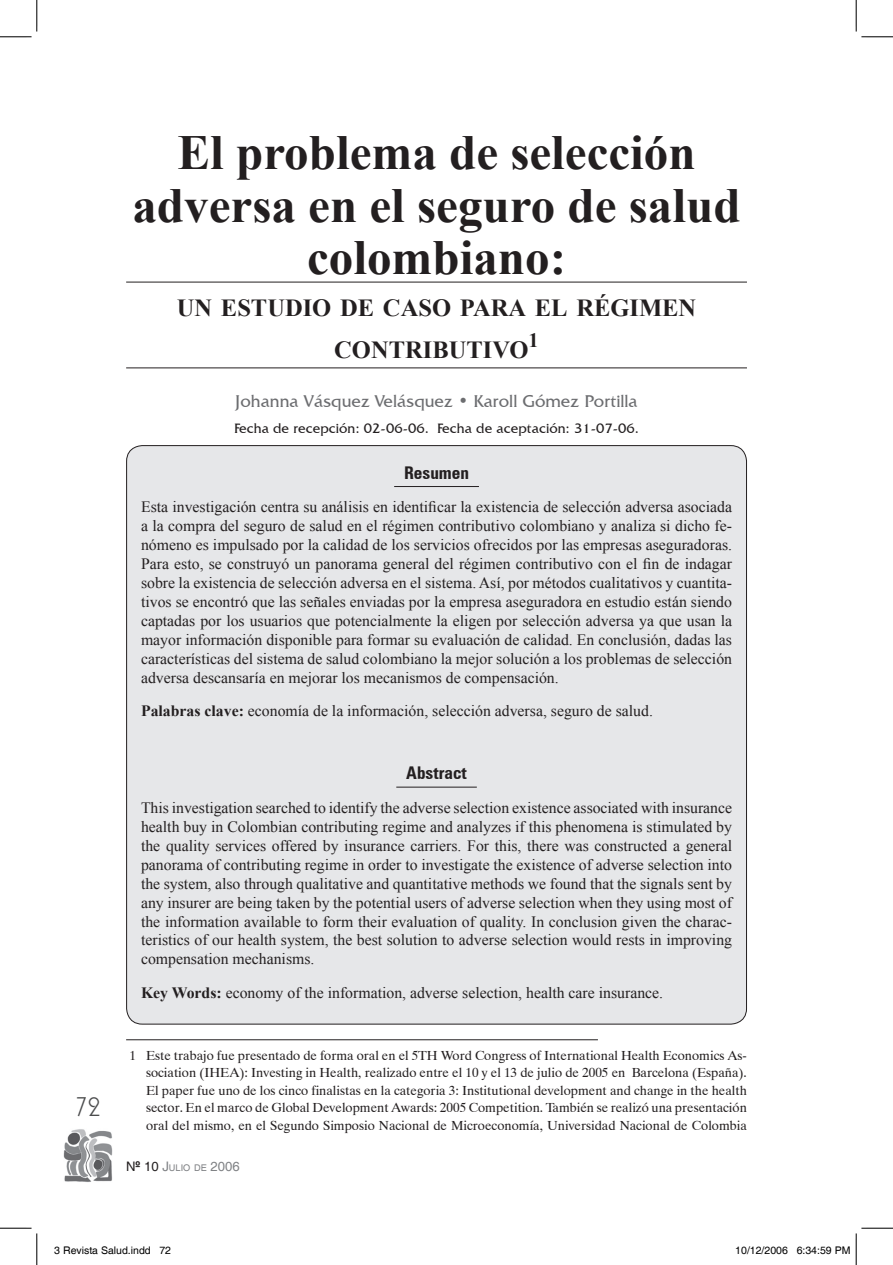
<style>
.page{position:relative;width:893px;height:1265px;background:#fff}
.page>*{position:absolute;margin:0;border:0;box-sizing:border-box;transform-origin:0 0}
.t1{font:700 49px/52.5px "Times New Roman";color:#231f20;text-align:center}
.t2{font:28px "Plaza D";color:#4b4c4d}
.t3{font:700 24.5px/42px "Times New Roman";color:#231f20;text-align:center}
.t4{font:700 20.47px "Times New Roman";color:#231f20}
.t5{font:17.5px "Friz Quadrata IT Cby BT";color:#6c6d70}
.t6{font:700 condensed 17.5px "Zurich BT";color:#231f20}
.t7{font:15.75px/18.9px "Times New Roman";color:#231f20;text-align:justify}
.t8{font:14px "Friz Quadrata IT Cby BT";color:#231f20}
.t9{font:13.12px/17.5px "Dutch 801 BT";color:#231f20;text-align:justify}
.t10{font:10.5px "Helvetica";color:#000}
.t11{font:9.1px "Helvetica";color:#808285}
.s1{font-weight:700}
.s2{font-size:13.12px;color:#231f20}
.s3{font-family:"Helv";font-weight:700;font-size:13.12px;color:#231f20}
.s4{font-size:13.12px}
</style>
<div class="page">
<img style="left:63px;top:1129px;width:49px;height:53px">
<div style="left:126px;top:445px;width:621px;height:578px;background:#e6e7e9"></div>
<hr style="left:394px;top:486px;width:84px;height:1px;background:#231f20">
<hr style="left:396px;top:786px;width:80px;height:1px;background:#231f20">
<hr style="left:126px;top:281px;width:620px;height:1px;background:#231f20">
<hr style="left:126px;top:367px;width:620px;height:1px;background:#231f20">
<hr style="left:126px;top:1039px;width:471px;height:1px;background:#231f20">
<hr style="left:0;top:36px;width:32px;height:1px;background:#000">
<hr style="left:861px;top:36px;width:31px;height:1px;background:#000">
<hr style="left:0;top:1227px;width:32px;height:1px;background:#000">
<hr style="left:861px;top:1227px;width:31px;height:1px;background:#000">
<hr style="left:36px;top:0;width:1px;height:32px;background:#000">
<hr style="left:36px;top:1233px;width:1px;height:31px;background:#000">
<hr style="left:855px;top:0;width:1px;height:32px;background:#000">
<hr style="left:855px;top:1233px;width:1px;height:31px;background:#000">
<h1 class="t1" style="left:132px;top:125px;width:609px">El problema de selección adversa en el seguro de salud colombiano:</h1>
<h3 class="t3" style="left:177px;top:286px;width:520px">UN ESTUDIO DE CASO PARA EL RÉGIMEN<br>CONTRIBUTIVO</h3>
<p class="t4" style="left:528px;top:326px;width:12px">1</p>
<p class="t5" style="left:235px;top:390px;width:404px">Johanna Vásquez Velásquez • Karoll Gómez Portilla</p>
<p class="t8" style="left:234px;top:419px;width:406px">Fecha de recepción: 02-06-06. Fecha de aceptación: 31-07-06.</p>
<p class="t6" style="left:404px;top:461px;width:66px">Resumen</p>
<p class="t7" style="left:141px;top:497px;width:592px">Esta investigación centra su análisis en identificar la existencia de selección adversa asociada a la compra del seguro de salud en el régimen contributivo colombiano y analiza si dicho fe&shy;nómeno es impulsado por la calidad de los servicios ofrecidos por las empresas aseguradoras.<br>Para esto, se construyó un panorama general del régimen contributivo con el fin de indagar sobre la existencia de selección adversa en el sistema. Así, por métodos cualitativos y cuantita&shy;tivos se encontró que las señales enviadas por la empresa aseguradora en estudio están siendo captadas por los usuarios que potencialmente la eligen por selección adversa ya que usan la mayor información disponible para formar su evaluación de calidad. En conclusión, dadas las características del sistema de salud colombiano la mejor solución a los problemas de selección adversa descansaría en mejorar los mecanismos de compensación.</p>
<p class="t7" style="left:141px;top:701px;width:513px"><span class="s1">Palabras clave:</span> economía de la información, selección adversa, seguro de salud.</p>
<h2 class="t2" style="left:75px;top:1092px;width:27px">72</h2>
<p class="t6" style="left:406px;top:762px;width:62px">Abstract</p>
<p class="t7" style="left:141px;top:797px;width:592px">This investigation searched to identify the adverse selection existence associated with insurance health buy in Colombian contributing regime and analyzes if this phenomena is stimulated by the quality services offered by insurance carriers. For this, there was constructed a general panorama of contributing regime in order to investigate the existence of adverse selection into the system, also through qualitative and quantitative methods we found that the signals sent by any insurer are being taken by the potential users of adverse selection when they using most of the information available to form their evaluation of quality. In conclusion given the charac&shy;teristics of our health system, the best solution to adverse selection would rests in improving compensation mechanisms.</p>
<p class="t7" style="left:141px;top:982px;width:523px"><span class="s1">Key Words:</span> economy of the information, adverse selection, health care insurance.</p>
<p class="t9" style="left:146px;top:1046px;width:602px;text-indent:-17px">1 Este trabajo fue presentado de forma oral en el 5TH Word Congress of International Health Economics As&shy;sociation (IHEA): Investing in Health, realizado entre el 10 y el 13 de julio de 2005 en Barcelona (España).<br>El paper fue uno de los cinco finalistas en la categoria 3: Institutional development and change in the health sector. En el marco de Global Development Awards: 2005 Competition. También se realizó una presentación oral del mismo, en el Segundo Simposio Nacional de Microeconomía, Universidad Nacional de Colombia</p>
<p class="t11" style="left:126px;top:1162px;width:115px"><span class="s2">N</span><span class="s3">º</span> <span class="s2">10</span> <span class="s4">J</span>ULIO DE <span class="s4">2006</span></p>
<p class="t10" style="left:54px;top:1244px;width:118px">3 Revista Salud.indd 72</p>
<p class="t10" style="left:735px;top:1244px;width:116px">10/12/2006 6:34:59 PM</p>
</div>
